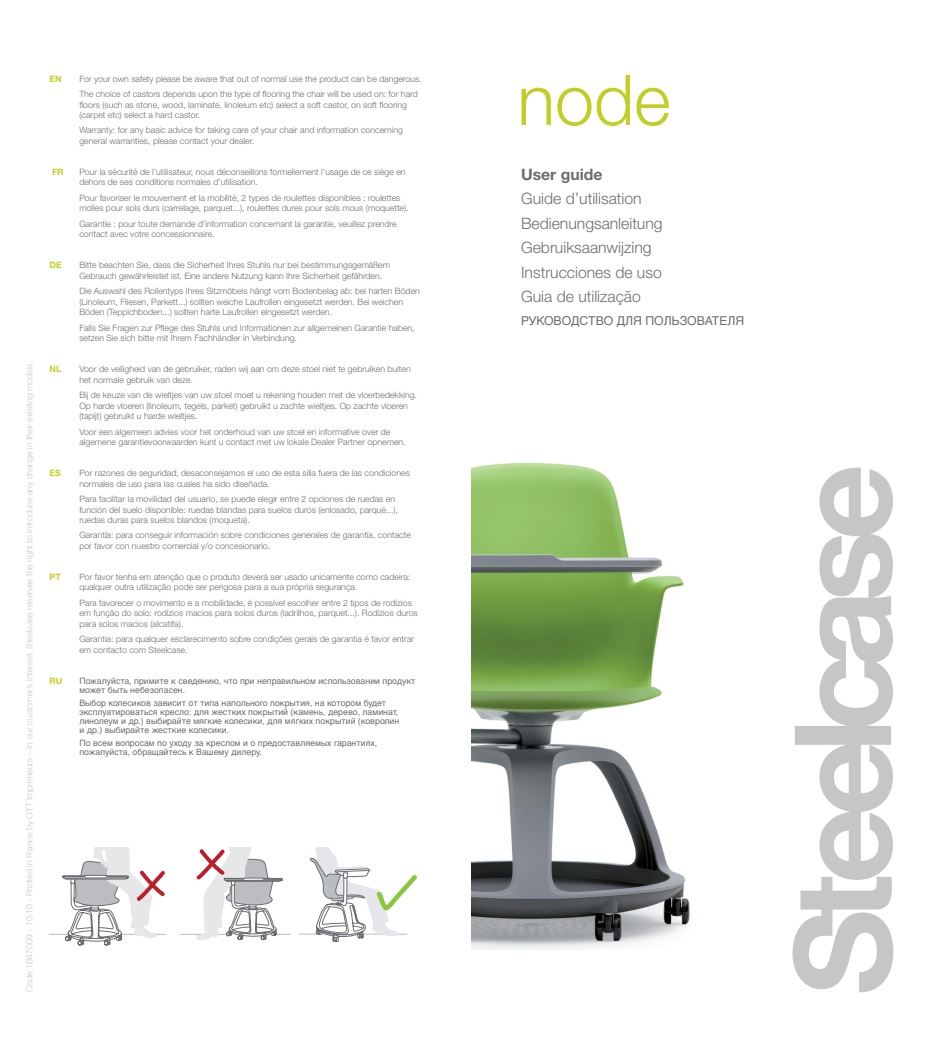
<style>
.page{position:relative;width:943px;height:1042px;background:#fff}
.page>*{position:absolute;margin:0;border:0;box-sizing:border-box;transform-origin:0 0}
.t1{font:300 70px "Helvetica Neue";color:#c1ce23}
.t2{font:300 15.75px/24.5px "Helvetica Neue";color:#6c6d70}
.t3{font:700 15.75px "Helvetica Neue";color:#6c6d70}
.t4{font:12.25px "Helvetica Cyr Upright";color:#6c6d70}
.t5{font:300 8.75px/10.5px "Helvetica Neue";color:#6c6d70}
.t6{font:8.75px/8.8px "Helvetica Cyr Upright";color:#6c6d70}
.t7{font:300 8.75px "Helvetica Neue";color:#c7c8ca}
.t8{font:700 8.75px "Helvetica Neue";color:#c1ce23}
</style>
<div class="page">
<img style="left:471px;top:462px;width:219px;height:487px">
<svg style="left:792px;top:467px;width:101px;height:525px"></svg>
<hr style="left:121px;top:934px;width:45px;height:1px;background:#bcbdc0">
<hr style="left:181px;top:934px;width:46px;height:1px;background:#bcbdc0">
<svg style="left:299px;top:847px;width:118px;height:95px"></svg>
<svg style="left:50px;top:847px;width:115px;height:98px"></svg>
<svg style="left:196px;top:847px;width:95px;height:93px"></svg>
<p class="t7" style="left:24px;top:992px;width:633px;rotate:-90deg">Code 1B47009 - 10.10 - Printed in France by OTT Imprimeurs – In our customer’s interest, Steelcase reserves the right to introduce any change in their existing models.</p>
<p class="t8" style="left:50px;top:73px;width:14px">EN</p>
<p class="t5" style="left:79px;top:71px;width:344px;line-height:15.4px">For your own safety please be aware that out of normal use the product can be dangerous.<br>The choice of castors depends upon the type of flooring the chair will be used on: for hard</p>
<p class="t5" style="left:79px;top:99px;width:329px">floors (such as stone, wood, laminate, linoleium etc) select a soft castor, on soft flooring (carpet etc) select a hard castor.</p>
<p class="t5" style="left:79px;top:125px;width:325px">Warranty: for any basic advice for taking care of your chair and information concerning general warranties, please contact your dealer.</p>
<p class="t8" style="left:52px;top:166px;width:13px">FR</p>
<p class="t5" style="left:79px;top:166px;width:328px">Pour la sécurité de l’utilisateur, nous déconseillons formellement l’usage de ce siège en dehors de ses conditions normales d’utilisation.</p>
<p class="t5" style="left:79px;top:192px;width:331px">Pour favoriser le mouvement et la mobilité, 2 types de roulettes disponibles : roulettes molles pour sols durs (carrelage, parquet...), roulettes dures pour sols mous (moquette).</p>
<p class="t5" style="left:79px;top:218px;width:319px">Garantie : pour toute demande d’information concernant la garantie, veuillez prendre contact avec votre concessionnaire.</p>
<p class="t8" style="left:50px;top:260px;width:14px">DE</p>
<p class="t5" style="left:79px;top:260px;width:312px">Bitte beachten Sie, dass die Sicherheit Ihres Stuhls nur bei bestimmungsgemäßem<br>Gebrauch gewährleistet ist. Eine andere Nutzung kann Ihre Sicherheit gefährden.</p>
<p class="t5" style="left:79px;top:286px;width:342px">Die Auswahl des Rollentyps Ihres Sitzmöbels hängt vom Bodenbelag ab: bei harten Böden (Linoleum, Fliesen, Parkett...) sollten weiche Laufrollen eingesetzt werden. Bei weichen<br>Böden (Teppichboden...) sollten harte Laufrollen eingesetzt werden.</p>
<p class="t5" style="left:79px;top:322px;width:337px">Falls Sie Fragen zur Pflege des Stuhls und Informationen zur allgemeinen Garantie haben, setzen Sie sich bitte mit Ihrem Fachhändler in Verbindung.</p>
<p class="t8" style="left:50px;top:364px;width:13px">NL</p>
<p class="t5" style="left:79px;top:364px;width:333px">Voor de veiligheid van de gebruiker, raden wij aan om deze stoel niet te gebruiken buiten het normale gebruik van deze.</p>
<p class="t5" style="left:79px;top:389px;width:339px">Bij de keuze van de wieltjes van uw stoel moet u rekening houden met de vloerbedekking.<br>Op harde vloeren (linoleum, tegels, parket) gebruikt u zachte wieltjes. Op zachte vloeren (tapijt) gebruikt u harde wieltjes.</p>
<p class="t5" style="left:79px;top:426px;width:328px">Voor een algemeen advies voor het onderhoud van uw stoel en informative over de algemene garantievoorwaarden kunt u contact met uw lokale Dealer Partner opnemen.</p>
<p class="t8" style="left:50px;top:467px;width:13px">ES</p>
<p class="t5" style="left:79px;top:467px;width:332px">Por razones de seguridad, desaconsejamos el uso de esta silla fuera de las condiciones normales de uso para las cuales ha sido diseñada.</p>
<p class="t5" style="left:79px;top:493px;width:320px">Para facilitar la movilidad del usuario, se puede elegir entre 2 opciones de ruedas en función del suelo disponible: ruedas blandas para suelos duros (enlosado, parqué...), ruedas duras para suelos blandos (moqueta).</p>
<p class="t5" style="left:79px;top:530px;width:333px">Garantía: para conseguir información sobre condiciones generales de garantía, contacte por favor con nuestro comercial y/o concesionario.</p>
<p class="t8" style="left:50px;top:571px;width:13px">PT</p>
<p class="t5" style="left:79px;top:571px;width:332px">Por favor tenha em atenção que o produto deverá ser usado unicamente como cadeira: qualquer outra utilização pode ser perigosa para a sua própria segurança.</p>
<p class="t5" style="left:79px;top:597px;width:340px">Para favorecer o movimento e a mobilidade, é possível escolher entre 2 tipos de rodízios em função do solo: rodízios macios para solos duros (ladrilhos, parquet...). Rodízios duros para solos macios (alcatifa).</p>
<p class="t5" style="left:79px;top:634px;width:336px">Garantia: para qualquer esclarecimento sobre condições gerais de garantia é favor entrar em contacto com Steelcase.</p>
<p class="t8" style="left:50px;top:675px;width:14px">RU</p>
<p class="t6" style="left:79px;top:676px;width:337px">Пожалуйста, примите к сведению, что при неправильном использовании продукт может быть небезопасен.</p>
<p class="t6" style="left:79px;top:699px;width:321px">Выбор колесиков зависит от типа напольного покрытия, на котором будет эксплуатироваться кресло: для жестких покрытий (камень, дерево, ламинат, линолеум и др.) выбирайте мягкие колесики, для мягких покрытий (ковролин и др.) выбирайте жесткие колесики.</p>
<p class="t6" style="left:79px;top:739px;width:299px">По всем вопросам по уходу за креслом и о предоставляемых гарантиях, пожалуйста, обращайтесь к Вашему дилеру.</p>
<h1 class="t1" style="left:517px;top:57px;width:155px">node</h1>
<h2 class="t3" style="left:521px;top:164px;width:83px">User guide</h2>
<h2 class="t2" style="left:521px;top:186px;width:143px">Guide d’utilisation<br>Bedienungsanleitung<br>Gebruiksaanwijzing<br>Instrucciones de uso<br>Guia de utilização</h2>
<h3 class="t4" style="left:521px;top:314px;width:225px">РУКОВОДСТВО ДЛЯ ПОЛЬЗОВАТЕЛЯ</h3>
</div>
